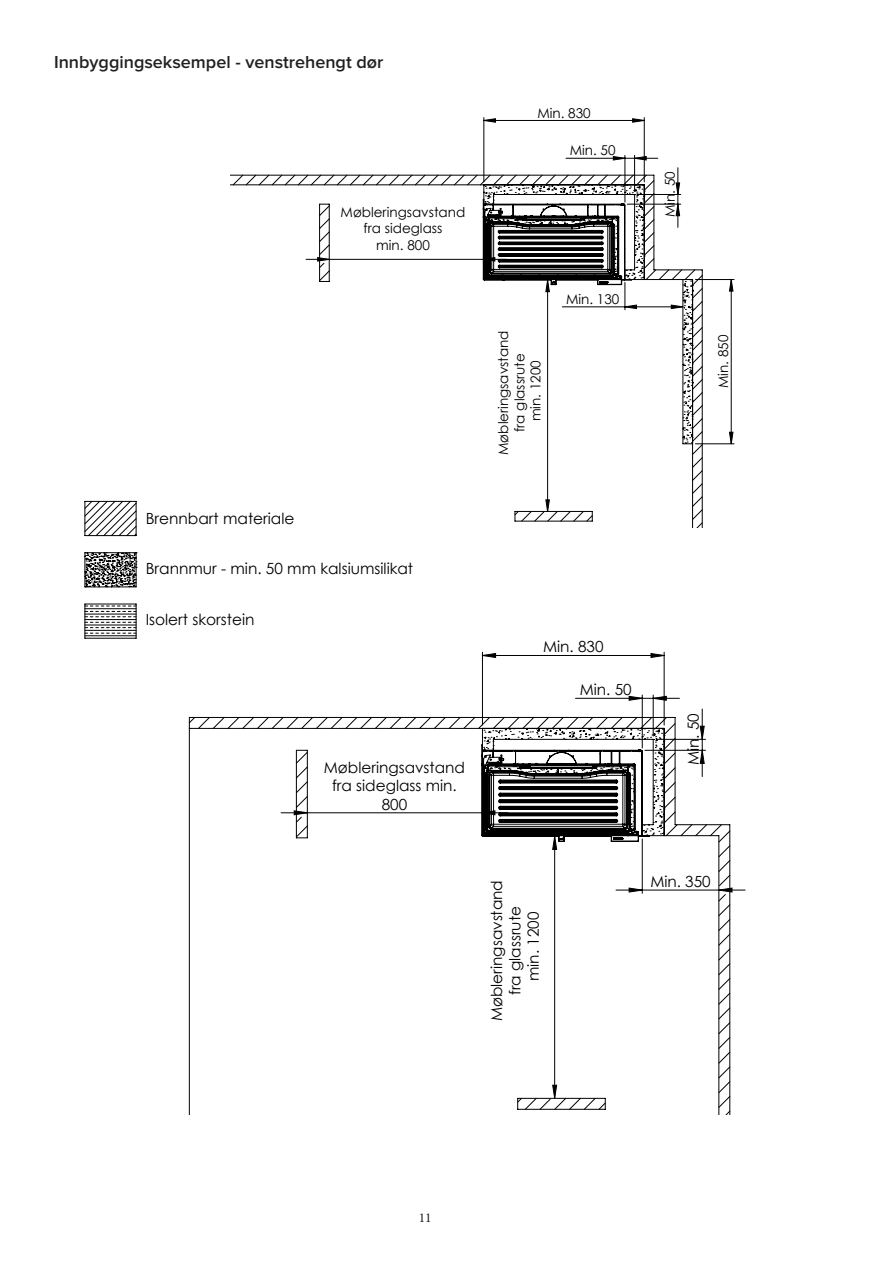
<style>
.page{position:relative;width:893px;height:1263px;background:#fff}
.page>*{position:absolute;margin:0;border:0;box-sizing:border-box;transform-origin:0 0}
.t1{font:600 18px "Proxima Nova";color:#231f20}
.t2{font:15.45px "Century Gothic";color:#000001}
.t3{font:15.3px/18.3px "Century Gothic";color:#000001;text-align:center}
.t4{font:13.5px/16px "Century Gothic";color:#000001;text-align:center}
.t5{font:13.5px "Minion Pro";color:#231f20}
.t6{font:7.05px "Arial";color:#000001}
</style>
<div class="page">
<hr style="left:231px;top:530px;width:462px;height:1px;background:#000001">
<svg style="left:231px;top:117px;width:504px;height:410px"></svg>
<svg style="left:729px;top:279px;width:5px;height:165px"></svg>
<svg style="left:306px;top:118px;width:387px;height:403px"></svg>
<hr style="left:189px;top:1120px;width:530px;height:1px;background:#000001">
<svg style="left:188px;top:651px;width:558px;height:464px"></svg>
<svg style="left:628px;top:696px;width:51px;height:5px"></svg>
<svg style="left:281px;top:726px;width:464px;height:383px"></svg>
<svg style="left:482px;top:653px;width:183px;height:5px"></svg>
<svg style="left:84px;top:488px;width:337px;height:151px"></svg>
<h1 class="t1" style="left:54px;top:52px;width:331px">Innbyggingseksempel - venstrehengt dør</h1>
<p class="t4" style="left:341px;top:204px;width:126px">Møbleringsavstand fra sideglass<br>min. 800</p>
<p class="t2" style="left:146px;top:507px;width:150px">Brennbart materiale</p>
<p class="t2" style="left:146px;top:558px;width:269px">Brannmur - min. 50 mm kalsiumsilikat</p>
<p class="t2" style="left:146px;top:608px;width:110px">Isolert skorstein</p>
<p class="t3" style="left:324px;top:758px;width:143px">Møbleringsavstand fra sideglass min.<br>800</p>
<p class="t4" style="left:537px;top:104px;width:55px">Min. 830</p>
<p class="t4" style="left:570px;top:142px;width:47px">Min. 50</p>
<p class="t4" style="left:566px;top:291px;width:55px">Min. 130</p>
<p class="t4" style="left:662px;top:217px;width:47px;rotate:-90deg">Min. 50</p>
<p class="t4" style="left:495px;top:455px;width:126px;rotate:-90deg">Møbleringsavstand fra glassrute<br>min. 1200</p>
<p class="t4" style="left:715px;top:388px;width:55px;rotate:-90deg">Min. 850</p>
<p class="t6" style="left:587px;top:637px;width:21px">Scale:</p>
<p class="t3" style="left:543px;top:637px;width:62px">Min. 830</p>
<p class="t3" style="left:580px;top:680px;width:53px">Min. 50</p>
<p class="t3" style="left:684px;top:765px;width:53px;rotate:-90deg">Min. 50</p>
<p class="t3" style="left:487px;top:1021px;width:143px;rotate:-90deg">Møbleringsavstand fra glassrute<br>min. 1200</p>
<p class="t3" style="left:650px;top:872px;width:62px">Min. 350</p>
<p class="t5" style="left:419px;top:1208px;width:14px">11</p>
</div>
